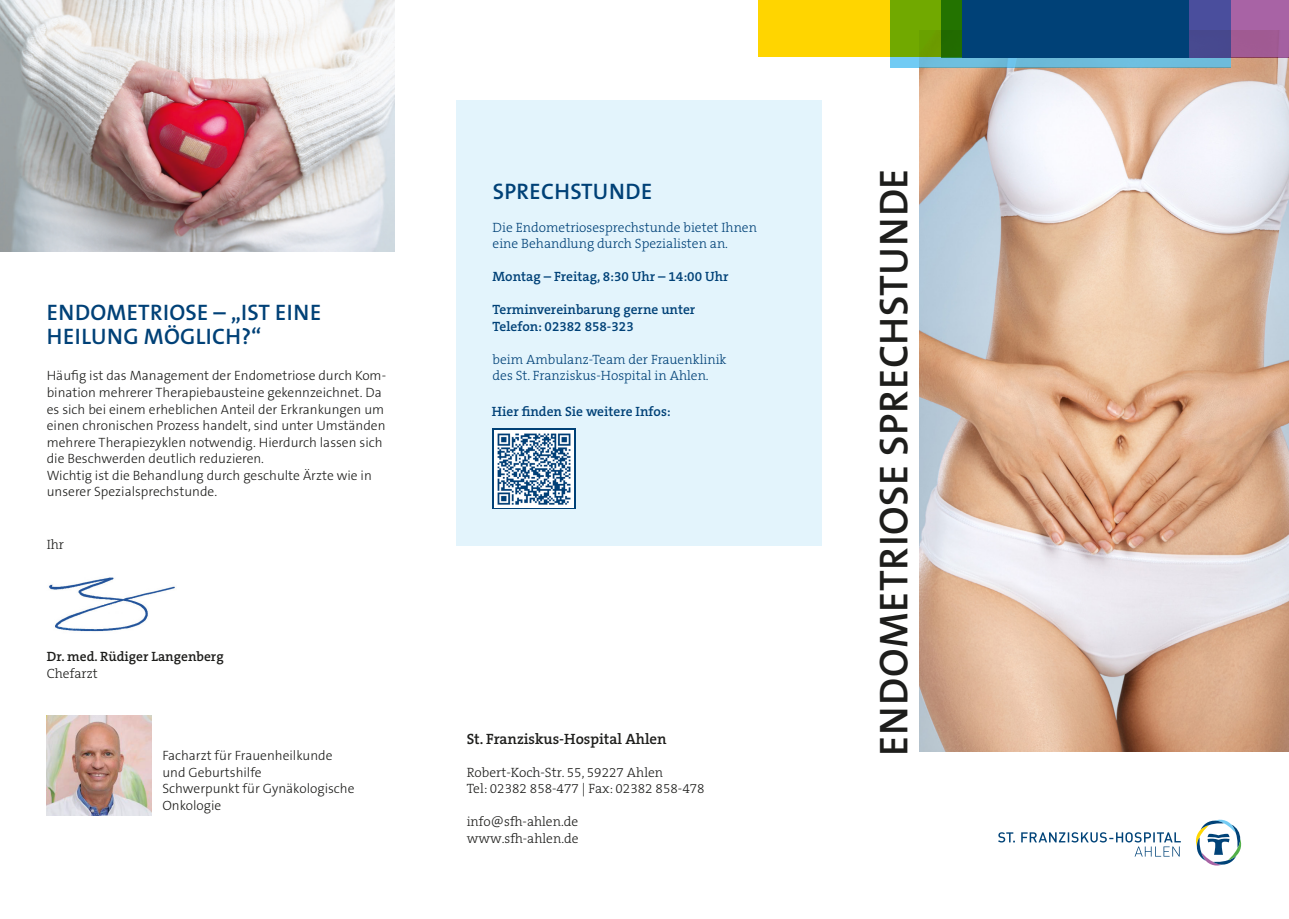
<style>
.page{position:relative;width:1289px;height:919px;background:#fff}
.page>*{position:absolute;margin:0;border:0;box-sizing:border-box;transform-origin:0 0}
.t1{font:600 40.5px "The Sans B W6";letter-spacing:.015em;color:#1f1f1d}
.t2{font:600 22.5px/24px "The Sans B W6";letter-spacing:.015em;color:#004177}
.t3{font:600 22.5px "The Sans B W6";letter-spacing:.525em;color:#004378}
.t4{font:600 15px "The Serif B W6";color:#1f1f1d}
.t5{font:300 13.5px/16.5px "The Sans B W3";color:#1f1f1d}
.t6{font:300 13.5px/16.5px "The Serif B W3";color:#004177}
.t7{font:300 13.5px/16.5px "The Serif B W3";color:#1f1f1d}
.t8{font:600 13.5px/16.5px "The Serif B W6";color:#004177}
.t9{font:300 13.5px/16.5px "The Sans B W3";color:#1d1d1b}
.t10{font:300 13.5px "The Serif B W3";color:#004378}
.t11{font:600 13.5px "The Serif B W6";color:#004378}
.t12{font:600 13.5px "The Serif B W6";color:#1f1f1d}
</style>
<div class="page">
<img style="left:919px;top:67px;width:369px;height:684px">
<svg style="left:1196px;top:819px;width:46px;height:47px"></svg>
<svg style="left:998px;top:832px;width:182px;height:24px"></svg>
<svg style="left:1230px;top:57px;width:58px;height:10px"></svg>
<svg style="left:890px;top:57px;width:340px;height:11px;fill:#6dbcdb"></svg>
<svg style="left:758px;top:0;width:183px;height:57px;fill:#ffd500"></svg>
<div style="left:941px;top:0;width:247px;height:57px;background:#237300"></div>
<svg style="left:1188px;top:0;width:100px;height:57px"></svg>
<div style="left:961px;top:0;width:227px;height:57px;background:#004177"></div>
<img style="left:47px;top:715px;width:104px;height:100px">
<img style="left:0;top:0;width:394px;height:252px">
<img style="left:49px;top:577px;width:126px;height:55px">
<div style="left:456px;top:100px;width:365px;height:445px;background:#e3f4fc"></div>
<svg style="left:492px;top:428px;width:83px;height:81px"></svg>
<img style="left:494px;top:430px;width:79px;height:77px">
<h2 class="t3" style="left:74px;top:297px;width:112px">DMTO</h2>
<h2 class="t3" style="left:240px;top:297px;width:7px">I</h2>
<h2 class="t3" style="left:286px;top:297px;width:7px">I</h2>
<h2 class="t3" style="left:74px;top:321px;width:7px">I</h2>
<h2 class="t3" style="left:195px;top:321px;width:17px">LI</h2>
<h2 class="t3" style="left:240px;top:321px;width:12px">?</h2>
<h2 class="t2" style="left:47px;top:300px;width:276px">ENDOMETRIOSE – „IST EINE<br>HEILUNG MÖGLICH?“</h2>
<p class="t5" style="left:46px;top:367px;width:341px">Häufig ist das Management der Endometriose durch Kom&shy;bination mehrerer Therapiebausteine gekennzeichnet. Da es sich bei einem erheblichen Anteil der Erkrankungen um einen chronischen Prozess handelt, sind unter Umständen mehrere Therapiezyklen notwendig. Hierdurch lassen sich die Beschwerden deutlich reduzieren.<br>Wichtig ist die Behandlung durch geschulte Ärzte wie in unserer Spezialsprechstunde.</p>
<p class="t7" style="left:46px;top:535px;width:19px">Ihr</p>
<p class="t12" style="left:46px;top:647px;width:178px">Dr. med. Rüdiger Langenberg</p>
<p class="t7" style="left:46px;top:664px;width:52px">Chefarzt</p>
<p class="t5" style="left:174px;top:747px;width:38px">c rt</p>
<p class="t5" style="left:244px;top:747px;width:89px">a nhe k de</p>
<p class="t5" style="left:177px;top:763px;width:43px">d G bu</p>
<p class="t9" style="left:162px;top:747px;width:194px">Facharzt für Frauenheilkunde und Geburtshilfe<br>Schwerpunkt für Gynäkologische<br>Onkologie</p>
<p class="t5" style="left:168px;top:763px;width:87px;text-align:right">f<br>chwe unkt fü</p>
<p class="t5" style="left:271px;top:780px;width:84px">y kolog che</p>
<p class="t5" style="left:171px;top:796px;width:33px">nkolo</p>
<h2 class="t3" style="left:515px;top:177px;width:26px">RE</h2>
<h2 class="t3" style="left:569px;top:177px;width:39px">S U</h2>
<p class="t10" style="left:501px;top:218px;width:38px">i nd</p>
<p class="t10" style="left:557px;top:218px;width:8px">e</p>
<p class="t10" style="left:598px;top:218px;width:76px">s re hstund</p>
<p class="t10" style="left:690px;top:218px;width:59px">i te hne</p>
<p class="t10" style="left:498px;top:235px;width:5px">i</p>
<p class="t10" style="left:603px;top:235px;width:21px">urc</p>
<p class="t10" style="left:640px;top:235px;width:41px">p ai</p>
<p class="t10" style="left:697px;top:235px;width:20px">n a</p>
<p class="t11" style="left:511px;top:268px;width:22px">n a</p>
<p class="t11" style="left:560px;top:268px;width:30px">re ta</p>
<p class="t11" style="left:609px;top:268px;width:5px">:</p>
<p class="t11" style="left:648px;top:268px;width:17px">r –</p>
<p class="t11" style="left:713px;top:268px;width:15px">hr</p>
<p class="t11" style="left:505px;top:301px;width:39px">rm nv</p>
<p class="t11" style="left:562px;top:301px;width:6px">i</p>
<p class="t11" style="left:590px;top:301px;width:41px">run g</p>
<p class="t11" style="left:660px;top:301px;width:30px">u e</p>
<p class="t11" style="left:505px;top:317px;width:17px">l f</p>
<p class="t11" style="left:543px;top:317px;width:39px">0 82</p>
<p class="t11" style="left:606px;top:317px;width:28px">- 3</p>
<p class="t10" style="left:506px;top:350px;width:101px">i A bul nz e</p>
<p class="t10" style="left:627px;top:350px;width:16px">de</p>
<p class="t10" style="left:668px;top:350px;width:16px">ue</p>
<p class="t10" style="left:706px;top:350px;width:10px">n</p>
<p class="t10" style="left:506px;top:367px;width:7px">s</p>
<p class="t10" style="left:538px;top:367px;width:14px">ra</p>
<p class="t10" style="left:581px;top:367px;width:20px">us-</p>
<p class="t10" style="left:647px;top:367px;width:20px">l n</p>
<p class="t10" style="left:689px;top:367px;width:8px">e</p>
<h2 class="t2" style="left:492px;top:179px;width:161px">SPRECHSTUNDE</h2>
<p class="t6" style="left:492px;top:219px;width:266px">Die Endometriosesprechstunde bietet Ihnen eine Behandlung durch Spezialisten an.</p>
<p class="t8" style="left:492px;top:268px;width:237px">Montag – Freitag, 8:30 Uhr – 14:00 Uhr</p>
<p class="t8" style="left:492px;top:301px;width:204px">Terminvereinbarung gerne unter<br>Telefon: 02382 858-323</p>
<p class="t6" style="left:492px;top:351px;width:235px">beim Ambulanz-Team der Frauenklinik des St. Franziskus-Hospital in Ahlen.</p>
<p class="t8" style="left:492px;top:403px;width:180px">Hier finden Sie weitere Infos:</p>
<p class="t4" style="left:465px;top:728px;width:201px">St. Franziskus-Hospital Ahlen</p>
<p class="t7" style="left:465px;top:763px;width:239px">Robert-Koch-Str. 55, 59227 Ahlen<br>Tel: 02382 858-477 | Fax: 02382 858-478</p>
<p class="t7" style="left:465px;top:813px;width:113px">info@sfh-ahlen.de www.sfh-ahlen.de</p>
<h1 class="t1" style="left:866px;top:755px;width:588px;rotate:-90deg">ENDOMETRIOSE SPRECHSTUNDE</h1>
</div>
